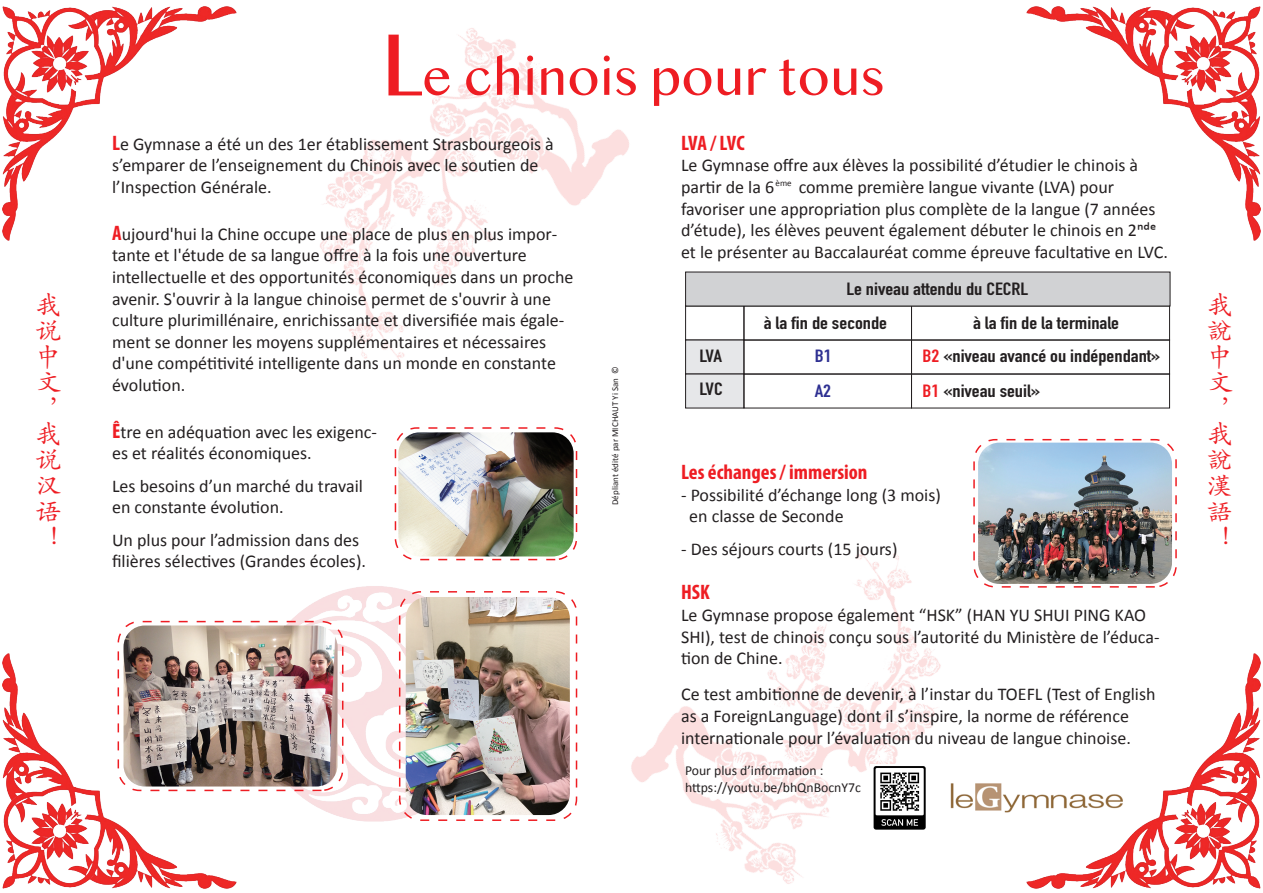
<style>
.page{position:relative;width:1263px;height:893px;background:#fff}
.page>*{position:absolute;margin:0;border:0;box-sizing:border-box;transform-origin:0 0}
.t1{font:52.5px "Oriya MN";letter-spacing:-.02em;color:#ee1d23}
.t2{font:25.8px/25.8px "ST Kaiti";color:#ee1d23}
.t3{font:700 condensed 21px "Myriad Pro";color:#ee1d23}
.t4{font:18px/21.6px "Calibri";color:#231f20}
.t5{font:700 17.55px/33px "DIN Condensed";color:#231f20;scale:1.21 1}
.t6{font:700 17.55px "DIN Condensed";color:#2e3092;scale:1.21 1}
.t7{font:13.8px/16.5px "Calibri";color:#231f20}
.t8{font:9px "Calibri";color:#231f20}
.s1{font-size:93.9px}
.s2{font-family:"Myriad Pro";font-weight:700;font-stretch:condensed;font-size:21px;color:#ee1d23}
.s3{color:#ee1d23}
</style>
<div class="page">
<img style="left:251px;top:586px;width:200px;height:236px">
<img style="left:320px;top:28px;width:309px;height:335px">
<img style="left:631px;top:549px;width:358px;height:335px">
<img style="left:2px;top:6px;width:235px;height:235px">
<img style="left:1026px;top:6px;width:235px;height:235px">
<img style="left:2px;top:648px;width:249px;height:241px">
<img style="left:1026px;top:653px;width:235px;height:236px">
<img style="left:398px;top:432px;width:176px;height:124px">
<div style="left:395px;top:427px;width:182px;height:133px;border:2px dashed #ee1d23;border-radius:21px"></div>
<div style="left:685px;top:306px;width:59px;height:34px;border:1px solid #231f20"></div>
<div style="left:743px;top:306px;width:169px;height:34px;border:1px solid #231f20"></div>
<div style="left:911px;top:306px;width:259px;height:34px;border:1px solid #231f20"></div>
<div style="left:685px;top:340px;width:59px;height:34px;background:#e6e7e9;border:1px solid #231f20"></div>
<div style="left:743px;top:340px;width:169px;height:34px;border:1px solid #231f20"></div>
<div style="left:911px;top:340px;width:259px;height:34px;border:1px solid #231f20"></div>
<div style="left:685px;top:374px;width:59px;height:34px;background:#e6e7e9"></div>
<div style="left:743px;top:374px;width:169px;height:34px;border:1px solid #231f20"></div>
<div style="left:911px;top:374px;width:259px;height:34px;border:1px solid #231f20"></div>
<div style="left:685px;top:272px;width:485px;height:34px;background:#d1d2d4"></div>
<img style="left:124px;top:625px;width:214px;height:161px">
<div style="left:118px;top:621px;width:225px;height:170px;border:2px dashed #ee1d23;border-radius:21px"></div>
<img style="left:406px;top:597px;width:164px;height:218px">
<div style="left:399px;top:591px;width:178px;height:230px;border:2px dashed #ee1d23;border-radius:21px"></div>
<img style="left:978px;top:443px;width:194px;height:141px">
<div style="left:973px;top:439px;width:204px;height:149px;border:2px dashed #ee1d23;border-radius:21px"></div>
<img style="left:871px;top:764px;width:57px;height:68px">
<div style="left:422px;top:84px;width:9px;height:20px;background:#fff"></div>
<img style="left:946px;top:777px;width:184px;height:41px">
<h1 class="t1" style="left:380px;top:50px;width:506px"><span class="s1">L</span>e chinois pour tous</h1>
<p class="t3" style="left:681px;top:130px;width:65px">LVA / LVC</p>
<p class="t4" style="left:681px;top:154px;width:459px">Le Gymnase offre aux élèves la possibilité d’étudier le chinois à partir de la 6</p>
<p class="t4" style="left:112px;top:132px;width:443px"><span class="s2">L</span>e Gymnase a été un des 1er établissement Strasbourgeois à s’emparer de l’enseignement du Chinois avec le soutien de l’Inspection Générale.</p>
<p class="t4" style="left:112px;top:222px;width:463px"><span class="s2">A</span>ujourd'hui la Chine occupe une place de plus en plus impor&shy;tante et l'étude de sa langue offre à la fois une ouverture intellectuelle et des opportunités économiques dans un proche avenir. S'ouvrir à la langue chinoise permet de s'ouvrir à une culture plurimillénaire, enrichissante et diversifiée mais égale&shy;ment se donner les moyens supplémentaires et nécessaires d'une compétitivité intelligente dans un monde en constante évolution.</p>
<p class="t4" style="left:112px;top:420px;width:266px"><span class="s2">Ê</span>tre en adéquation avec les exigenc&shy;es et réalités économiques.</p>
<p class="t4" style="left:112px;top:474px;width:252px">Les besoins d’un marché du travail en constante évolution.</p>
<p class="t4" style="left:112px;top:528px;width:255px">Un plus pour l’admission dans des filières sélectives (Grandes écoles).</p>
<p class="t8" style="left:776px;top:177px;width:18px">ème</p>
<p class="t4" style="left:681px;top:175px;width:488px;text-indent:118px">comme première langue vivante (LVA) pour favoriser une appropriation plus complète de la langue (7 années d’étude), les élèves peuvent également débuter le chinois en 2ⁿde et le présenter au Baccalauréat comme épreuve facultative en LVC.</p>
<p class="t5" style="left:846px;top:272px;width:152px">Le niveau attendu du CECRL</p>
<h2 class="t2" style="left:35px;top:291px;width:28px">我说中文︐我说汉语︕</h2>
<h2 class="t2" style="left:1206px;top:291px;width:28px">我說中文︐我說漢語︕</h2>
<p class="t5" style="left:764px;top:307px;width:103px">à la fin de seconde</p>
<p class="t5" style="left:973px;top:307px;width:122px">à la fin de la terminale</p>
<p class="t5" style="left:923px;top:339px;width:198px"><span class="s3">B2</span> «niveau avancé ou indépendant»</p>
<p class="t6" style="left:815px;top:344px;width:15px">B1</p>
<p class="t5" style="left:699px;top:340px;width:21px">LVA<br>LVC</p>
<p class="t8" style="left:610px;top:505px;width:140px;rotate:-90deg">Dépliant édité par MICHAUT Yi San ©</p>
<p class="t5" style="left:923px;top:374px;width:98px"><span class="s3">B1</span> «niveau seuil»</p>
<p class="t6" style="left:815px;top:379px;width:15px">A2</p>
<p class="t3" style="left:681px;top:459px;width:188px">Les échanges / immersion</p>
<p class="t4" style="left:689px;top:483px;width:253px;text-indent:-8px">- Possibilité d’échange long (3 mois) en classe de Seconde</p>
<p class="t4" style="left:681px;top:537px;width:218px">- Des séjours courts (15 jours)</p>
<p class="t3" style="left:681px;top:579px;width:30px">HSK</p>
<p class="t4" style="left:681px;top:603px;width:480px">Le Gymnase propose également “HSK” (HAN YU SHUI PING KAO<br>SHI), test de chinois conçu sous l’autorité du Ministère de l’éduca&shy;tion de Chine.</p>
<p class="t4" style="left:681px;top:683px;width:476px">Ce test ambitionne de devenir, à l’instar du TOEFL (Test of English as a ForeignLanguage) dont il s’inspire, la norme de référence internationale pour l’évaluation du niveau de langue chinoise.</p>
<p class="t7" style="left:685px;top:762px;width:177px">Pour plus d’information : https://youtu.be/bhQnBocnY7c</p>
</div>
